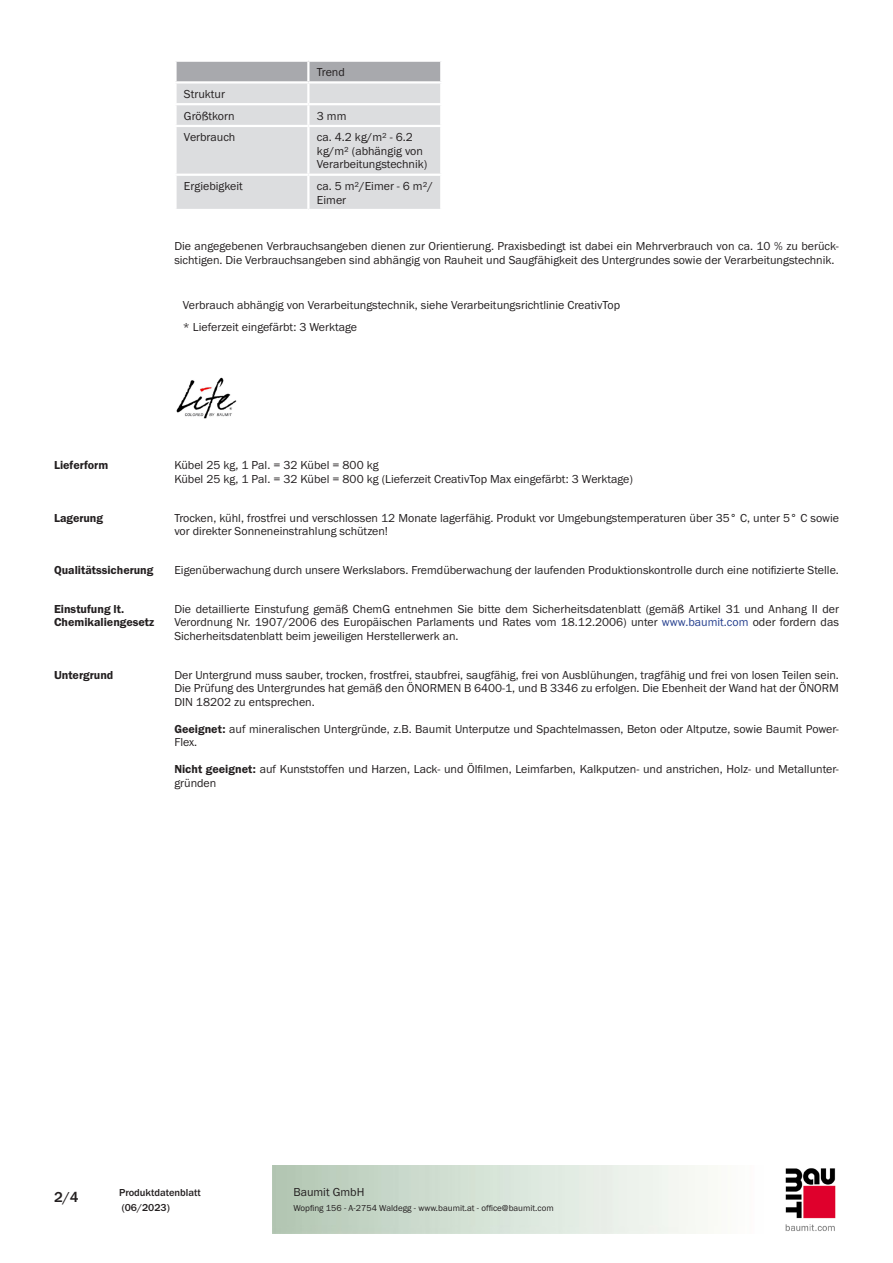
<style>
.page{position:relative;width:893px;height:1263px;background:#fff}
.page>*{position:absolute;margin:0;border:0;box-sizing:border-box;transform-origin:0 0}
.t1{font:500 15px "BM Franklin Gothic URW";color:#231f20}
.PDS_Standard{font:12px/13.5px "BM Franklin Gothic URW Boo";color:#231f20}
.PDS_Standard_linksbü{font:12px/13.5px "BM Franklin Gothic URW Boo";color:#231f20}
.PDS_Header{font:12px/13.5px "BM Franklin Gothic URW Dem";color:#231f20}
.t2{font:500 10.5px/15px "BM Franklin Gothic URW";color:#231f20}
.t3{font:9px "BM Franklin Gothic URW Boo";color:#231f20}
.s1{color:#253f8e}
.s2{font-family:"BM Franklin Gothic URW Dem"}
</style>
<div class="page">
<img style="left:785px;top:1168px;width:51px;height:63px">
<svg style="left:176px;top:61px;width:265px;height:148px"></svg>
<hr style="left:174px;top:103px;width:134px;height:2px;background:#fff">
<hr style="left:174px;top:105px;width:3px;height:20px;background:#fff">
<hr style="left:308px;top:103px;width:134px;height:2px;background:#fff">
<hr style="left:307px;top:105px;width:2px;height:20px;background:#fff">
<hr style="left:440px;top:105px;width:2px;height:20px;background:#fff">
<hr style="left:174px;top:125px;width:134px;height:2px;background:#fff">
<hr style="left:174px;top:127px;width:3px;height:47px;background:#fff">
<hr style="left:308px;top:125px;width:134px;height:2px;background:#fff">
<hr style="left:307px;top:127px;width:2px;height:47px;background:#fff">
<hr style="left:440px;top:127px;width:2px;height:47px;background:#fff">
<hr style="left:174px;top:174px;width:134px;height:2px;background:#fff">
<hr style="left:174px;top:176px;width:3px;height:33px;background:#fff">
<hr style="left:308px;top:174px;width:134px;height:2px;background:#fff">
<hr style="left:307px;top:176px;width:2px;height:33px;background:#fff">
<hr style="left:440px;top:176px;width:2px;height:33px;background:#fff">
<img style="left:176px;top:377px;width:61px;height:42px">
<p class="PDS_Standard_linksbü" style="left:317px;top:65px;width:30px">Trend</p>
<p class="PDS_Standard_linksbü" style="left:184px;top:87px;width:43px">Struktur</p>
<p class="PDS_Standard_linksbü" style="left:184px;top:109px;width:52px">Größtkorn</p>
<p class="PDS_Standard_linksbü" style="left:317px;top:109px;width:31px">3 mm</p>
<p class="PDS_Standard_linksbü" style="left:184px;top:131px;width:53px">Verbrauch</p>
<p class="PDS_Standard_linksbü" style="left:317px;top:131px;width:112px">ca. 4.2 kg/m² - 6.2 kg/m² (abhängig von<br>Verarbeitungstechnik)</p>
<p class="PDS_Standard_linksbü" style="left:184px;top:180px;width:60px">Ergiebigkeit</p>
<p class="PDS_Standard_linksbü" style="left:317px;top:180px;width:117px">ca. 5 m²/Eimer - 6 m²/<br>Eimer</p>
<p class="PDS_Standard" style="left:174px;top:239px;width:666px">Die angegebenen Verbrauchsangeben dienen zur Orientierung. Praxisbedingt ist dabei ein Mehrverbrauch von ca. 10 % zu berück&shy;sichtigen. Die Verbrauchsangeben sind abhängig von Rauheit und Saugfähigkeit des Untergrundes sowie der Verarbeitungstechnik.</p>
<p class="PDS_Standard" style="left:183px;top:298px;width:439px">Verbrauch abhängig von Verarbeitungstechnik, siehe Verarbeitungsrichtlinie CreativTop</p>
<p class="PDS_Standard" style="left:183px;top:320px;width:176px">* Lieferzeit eingefärbt: 3 Werktage</p>
<p class="PDS_Header" style="left:54px;top:459px;width:56px">Lieferform</p>
<p class="PDS_Standard" style="left:174px;top:459px;width:206px">Kübel 25 kg, 1 Pal. = 32 Kübel = 800 kg</p>
<p class="PDS_Standard" style="left:174px;top:472px;width:460px">Kübel 25 kg, 1 Pal. = 32 Kübel = 800 kg (Lieferzeit CreativTop Max eingefärbt: 3 Werktage)</p>
<p class="PDS_Header" style="left:54px;top:511px;width:51px">Lagerung</p>
<p class="PDS_Standard" style="left:174px;top:511px;width:666px">Trocken, kühl, frostfrei und verschlossen 12 Monate lagerfähig. Produkt vor Umgebungstemperaturen über 35° C, unter 5° C sowie vor direkter Sonneneinstrahlung schützen!</p>
<p class="PDS_Header" style="left:54px;top:563px;width:101px">Qualitätssicherung</p>
<p class="PDS_Standard" style="left:174px;top:563px;width:666px">Eigenüberwachung durch unsere Werkslabors. Fremdüberwachung der laufenden Produktionskontrolle durch eine notifizierte Stelle.</p>
<p class="PDS_Header" style="left:54px;top:602px;width:102px">Einstufung lt.<br>Chemikaliengesetz</p>
<p class="PDS_Standard" style="left:174px;top:602px;width:666px;text-align:justify">Die detaillierte Einstufung gemäß ChemG entnehmen Sie bitte dem Sicherheitsdatenblatt (gemäß Artikel 31 und Anhang II der Verordnung Nr. 1907/2006 des Europäischen Parlaments und Rates vom 18.12.2006) unter <span class="s1">www.baumit.com</span> oder fordern das Sicherheitsdatenblatt beim jeweiligen Herstellerwerk an.</p>
<p class="PDS_Header" style="left:54px;top:668px;width:61px">Untergrund</p>
<p class="PDS_Standard" style="left:174px;top:668px;width:666px;text-align:justify">Der Untergrund muss sauber, trocken, frostfrei, staubfrei, saugfähig, frei von Ausblühungen, tragfähig und frei von losen Teilen sein.<br>Die Prüfung des Untergrundes hat gemäß den ÖNORMEN B 6400-1, und B 3346 zu erfolgen. Die Ebenheit der Wand hat der ÖNORM DIN 18202 zu entsprechen.</p>
<p class="PDS_Standard" style="left:174px;top:722px;width:666px"><span class="s2">Geeignet:</span> auf mineralischen Untergründe, z.B. Baumit Unterputze und Spachtelmassen, Beton oder Altputze, sowie Baumit Power-<br>Flex.</p>
<p class="PDS_Standard" style="left:174px;top:763px;width:666px"><span class="s2">Nicht geeignet:</span> auf Kunststoffen und Harzen, Lack- und Ölfilmen, Leimfarben, Kalkputzen- und anstrichen, Holz- und Metallunter&shy;gründen</p>
<p class="t1" style="left:54px;top:1188px;width:26px">2/4</p>
<p class="t2" style="left:119px;top:1185px;width:83px">Produktdatenblatt (06/2023)</p>
<p class="PDS_Standard" style="left:293px;top:1185px;width:73px">Baumit GmbH</p>
<p class="t3" style="left:293px;top:1202px;width:262px">Wopfing 156 - A-2754 Waldegg - www.baumit.at - office@baumit.com</p>
</div>
